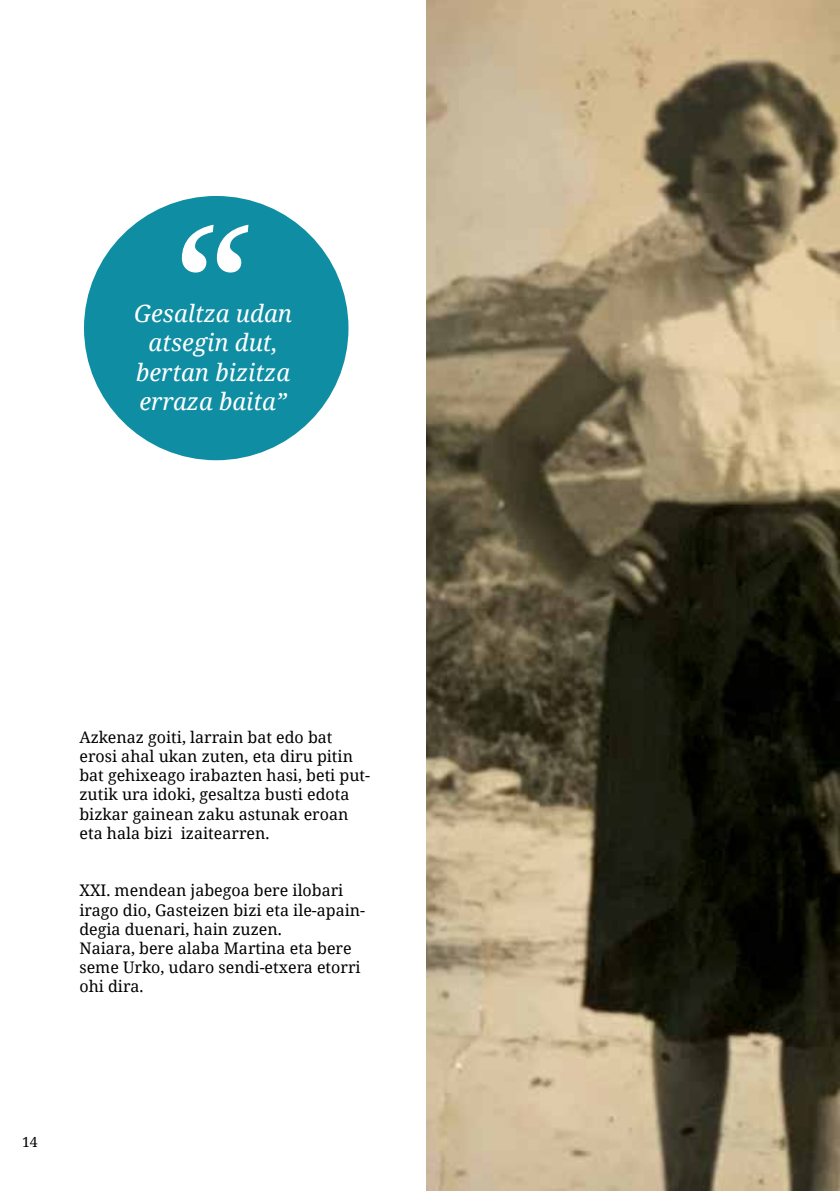
<style>
.page{position:relative;width:840px;height:1191px;background:#fff}
.page>*{position:absolute;margin:0;border:0;box-sizing:border-box;transform-origin:0 0}
.t1{font:italic 174.6px "Noto Serif";color:#fff}
.t2{font:italic 23.8px "Noto Serif";color:#fff}
.t3{font:16px/19.2px "Noto Serif";color:#000}
.t4{font:14px "Noto Serif";color:#000}
</style>
<div class="page">
<img style="left:426px;top:0;width:413px;height:1191px">
<div style="left:84px;top:196px;width:264px;height:264px;background:#0f8da3;border-radius:50%"></div>
<h1 class="t1" style="left:163px;top:166px;width:80px">“</h1>
<h2 class="t2" style="left:134px;top:297px;width:159px">Gesaltza udan</h2>
<h2 class="t2" style="left:148px;top:326px;width:130px">atsegin dut,</h2>
<h2 class="t2" style="left:136px;top:356px;width:155px">bertan bizitza</h2>
<h2 class="t2" style="left:139px;top:385px;width:149px">erraza baita”</h2>
<p class="t3" style="left:79px;top:726px;width:292px">Azkenaz goiti, larrain bat edo bat erosi ahal ukan zuten, eta diru pitin bat gehixeago irabazten hasi, beti put&shy;zutik ura idoki, gesaltza busti edota bizkar gainean zaku astunak eroan eta hala bizi izaitearren.</p>
<p class="t3" style="left:79px;top:880px;width:287px">XXI. mendean jabegoa bere ilobari irago dio, Gasteizen bizi eta ile-apain&shy;degia duenari, hain zuzen.<br>Naiara, bere alaba Martina eta bere seme Urko, udaro sendi-etxera etorri ohi dira.</p>
<p class="t4" style="left:22px;top:1132px;width:17px">14</p>
</div>
